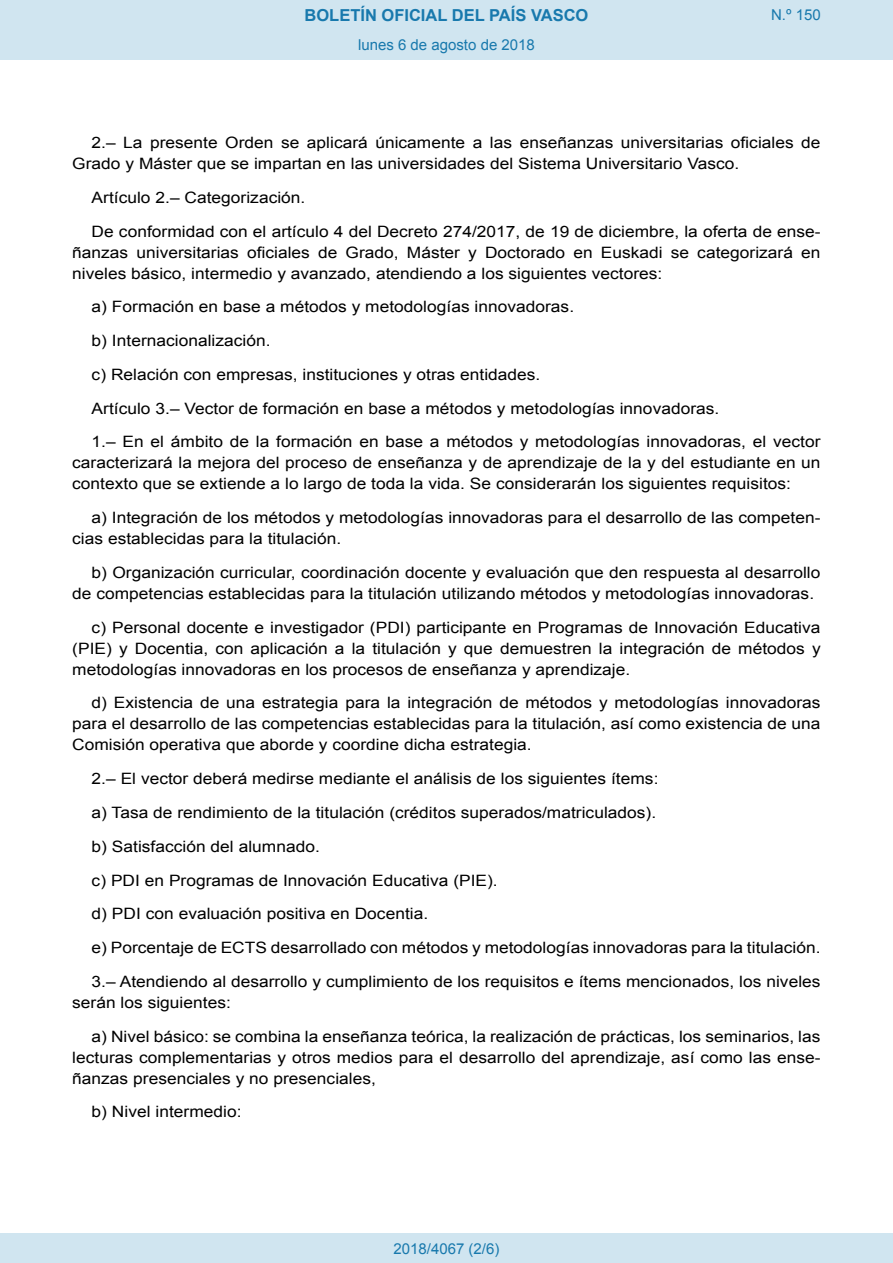
<style>
.page{position:relative;width:893px;height:1263px;background:#fff}
.page>*{position:absolute;margin:0;border:0;box-sizing:border-box;transform-origin:0 0}
.t1{font:700 16.5px "Arial";color:#1879ad}
.BOPVDetalle{font:15.6px/21px "Arial";color:#000;text-align:justify;scale:1.11 1}
.Paginacion_Centro{font:15px "Arial";color:#1879ad}
</style>
<div class="page">
<div style="left:0;top:0;width:893px;height:60px;background:#d0e5f0"></div>
<div style="left:0;top:1233px;width:893px;height:30px;background:#d0e5f0"></div>
<p class="t1" style="left:305px;top:4px;width:285px">BOLETÍN OFICIAL DEL PAÍS VASCO</p>
<p class="Paginacion_Centro" style="left:358px;top:35px;width:178px">lunes 6 de agosto de 2018</p>
<p class="Paginacion_Centro" style="left:771px;top:5px;width:51px">N.º 150</p>
<p class="BOPVDetalle" style="left:72px;top:132px;width:676px;text-indent:19px">2.– La presente Orden se aplicará únicamente a las enseñanzas universitarias oficiales de<br>Grado y Máster que se impartan en las universidades del Sistema Universitario Vasco.</p>
<p class="BOPVDetalle" style="left:92px;top:187px;width:194px">Artículo 2.– Categorización.</p>
<p class="BOPVDetalle" style="left:72px;top:221px;width:676px;text-indent:19px">De conformidad con el artículo 4 del Decreto 274/2017, de 19 de diciembre, la oferta de ense&shy;ñanzas universitarias oficiales de Grado, Máster y Doctorado en Euskadi se categorizará en niveles básico, intermedio y avanzado, atendiendo a los siguientes vectores:</p>
<p class="BOPVDetalle" style="left:92px;top:297px;width:436px">a) Formación en base a métodos y metodologías innovadoras.</p>
<p class="BOPVDetalle" style="left:92px;top:330px;width:163px">b) Internacionalización.</p>
<p class="BOPVDetalle" style="left:92px;top:364px;width:406px">c) Relación con empresas, instituciones y otras entidades.</p>
<p class="BOPVDetalle" style="left:92px;top:398px;width:567px">Artículo 3.– Vector de formación en base a métodos y metodologías innovadoras.</p>
<p class="BOPVDetalle" style="left:72px;top:432px;width:676px;text-indent:19px">1.– En el ámbito de la formación en base a métodos y metodologías innovadoras, el vector caracterizará la mejora del proceso de enseñanza y de aprendizaje de la y del estudiante en un contexto que se extiende a lo largo de toda la vida. Se considerarán los siguientes requisitos:</p>
<p class="BOPVDetalle" style="left:72px;top:507px;width:676px;text-indent:19px">a) Integración de los métodos y metodologías innovadoras para el desarrollo de las competen&shy;cias establecidas para la titulación.</p>
<p class="BOPVDetalle" style="left:72px;top:562px;width:676px;text-indent:19px">b) Organización curricular, coordinación docente y evaluación que den respuesta al desarrollo de competencias establecidas para la titulación utilizando métodos y metodologías innovadoras.</p>
<p class="BOPVDetalle" style="left:72px;top:617px;width:676px;text-indent:19px">c) Personal docente e investigador (PDI) participante en Programas de Innovación Educativa (PIE) y Docentia, con aplicación a la titulación y que demuestren la integración de métodos y metodologías innovadoras en los procesos de enseñanza y aprendizaje.</p>
<p class="BOPVDetalle" style="left:72px;top:693px;width:676px;text-indent:19px">d) Existencia de una estrategia para la integración de métodos y metodologías innovadoras para el desarrollo de las competencias establecidas para la titulación, así como existencia de una Comisión operativa que aborde y coordine dicha estrategia.</p>
<p class="BOPVDetalle" style="left:92px;top:768px;width:512px">2.– El vector deberá medirse mediante el análisis de los siguientes ítems:</p>
<p class="BOPVDetalle" style="left:92px;top:802px;width:510px">a) Tasa de rendimiento de la titulación (créditos superados/matriculados).</p>
<p class="BOPVDetalle" style="left:92px;top:836px;width:207px">b) Satisfacción del alumnado.</p>
<p class="BOPVDetalle" style="left:92px;top:870px;width:367px">c) PDI en Programas de Innovación Educativa (PIE).</p>
<p class="BOPVDetalle" style="left:92px;top:903px;width:305px">d) PDI con evaluación positiva en Docentia.</p>
<p class="BOPVDetalle" style="left:92px;top:937px;width:658px">e) Porcentaje de ECTS desarrollado con métodos y metodologías innovadoras para la titulación.</p>
<p class="BOPVDetalle" style="left:72px;top:971px;width:676px;text-indent:19px">3.– Atendiendo al desarrollo y cumplimiento de los requisitos e ítems mencionados, los niveles serán los siguientes:</p>
<p class="BOPVDetalle" style="left:72px;top:1026px;width:676px;text-indent:19px">a) Nivel básico: se combina la enseñanza teórica, la realización de prácticas, los seminarios, las lecturas complementarias y otros medios para el desarrollo del aprendizaje, así como las ense&shy;ñanzas presenciales y no presenciales,</p>
<p class="BOPVDetalle" style="left:92px;top:1101px;width:137px">b) Nivel intermedio:</p>
<p class="Paginacion_Centro" style="left:393px;top:1238px;width:107px">2018/4067 (2/6)</p>
</div>
